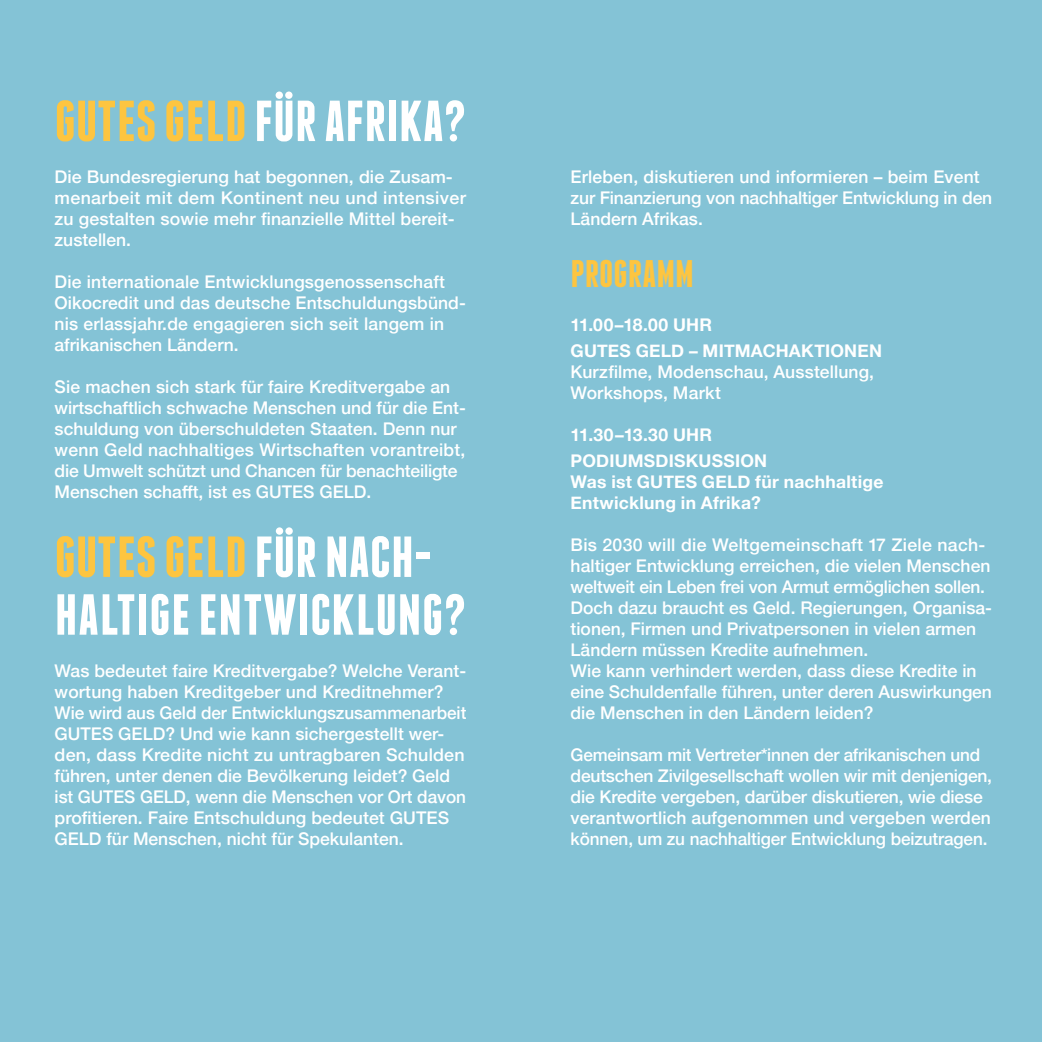
<style>
.page{position:relative;width:1042px;height:1042px;background:#84c3d6}
.page>*{position:absolute;margin:0;border:0;box-sizing:border-box;transform-origin:0 0}
.t1{font:700 57.75px/57.8px "Franchise";color:#fff}
.t2{font:700 38.5px "Franchise";color:#fdc540}
.t3{font:500 17.5px/21px "Helvetica Neue";color:#fff}
.t4{font:700 17.5px/25.9px "Helvetica Neue";letter-spacing:.01em;color:#fff}
.s1{color:#fdc540}
</style>
<div class="page">
<h1 class="t1" style="left:55px;top:94px;width:413px"><span class="s1">GUTES GELD</span> FÜR AFRIKA?</h1>
<p class="t3" style="left:55px;top:165px;width:413px">Die Bundesregierung hat begonnen, die Zusam&shy;menarbeit mit dem Kontinent neu und intensiver zu gestalten sowie mehr finanzielle Mittel bereit&shy;zustellen.</p>
<p class="t3" style="left:55px;top:270px;width:413px">Die internationale Entwicklungsgenossenschaft Oikocredit und das deutsche Entschuldungsbünd&shy;nis erlassjahr.de engagieren sich seit langem in afrikanischen Ländern.</p>
<p class="t3" style="left:55px;top:375px;width:413px">Sie machen sich stark für faire Kreditvergabe an wirtschaftlich schwache Menschen und für die Ent&shy;schuldung von überschuldeten Staaten. Denn nur wenn Geld nachhaltiges Wirtschaften vorantreibt, die Umwelt schützt und Chancen für benachteiligte Menschen schafft, ist es GUTES GELD.</p>
<h1 class="t1" style="left:55px;top:530px;width:413px"><span class="s1">GUTES GELD</span>FÜR NACH-<br>HALTIGE ENTWICKLUNG?</h1>
<p class="t3" style="left:55px;top:658px;width:413px">Was bedeutet faire Kreditvergabe? Welche Verant&shy;wortung haben Kreditgeber und Kreditnehmer?<br>Wie wird aus Geld der Entwicklungszusammenarbeit GUTES GELD? Und wie kann sichergestellt wer&shy;den, dass Kredite nicht zu untragbaren Schulden führen, unter denen die Bevölkerung leidet? Geld ist GUTES GELD, wenn die Menschen vor Ort davon profitieren. Faire Entschuldung bedeutet GUTES GELD für Menschen, nicht für Spekulanten.</p>
<p class="t3" style="left:570px;top:165px;width:423px">Erleben, diskutieren und informieren – beim Event zur Finanzierung von nachhaltiger Entwicklung in den<br>Ländern Afrikas.</p>
<h2 class="t2" style="left:570px;top:254px;width:125px">PROGRAMM</h2>
<p class="t4" style="left:570px;top:312px;width:313px">11.00–18.00 UHR<br>GUTES GELD – MITMACHAKTIONEN</p>
<p class="t3" style="left:570px;top:359px;width:305px">Kurzfilme, Modenschau, Ausstellung,<br>Workshops, Markt</p>
<p class="t4" style="left:570px;top:422px;width:198px">11.30–13.30 UHR<br>PODIUMSDISKUSSION</p>
<p class="t4" style="left:570px;top:471px;width:314px;line-height:21px">Was ist GUTES GELD für nachhaltige<br>Entwicklung in Afrika?</p>
<p class="t3" style="left:570px;top:532px;width:423px">Bis 2030 will die Weltgemeinschaft 17 Ziele nach&shy;haltiger Entwicklung erreichen, die vielen Menschen weltweit ein Leben frei von Armut ermöglichen sollen.<br>Doch dazu braucht es Geld. Regierungen, Organisa&shy;tionen, Firmen und Privatpersonen in vielen armen Ländern müssen Kredite aufnehmen.<br>Wie kann verhindert werden, dass diese Kredite in eine Schuldenfalle führen, unter deren Auswirkungen die Menschen in den Ländern leiden?</p>
<p class="t3" style="left:570px;top:742px;width:423px">Gemeinsam mit Vertreter*innen der afrikanischen und deutschen Zivilgesellschaft wollen wir mit denjenigen, die Kredite vergeben, darüber diskutieren, wie diese verantwortlich aufgenommen und vergeben werden können, um zu nachhaltiger Entwicklung beizutragen.</p>
</div>
